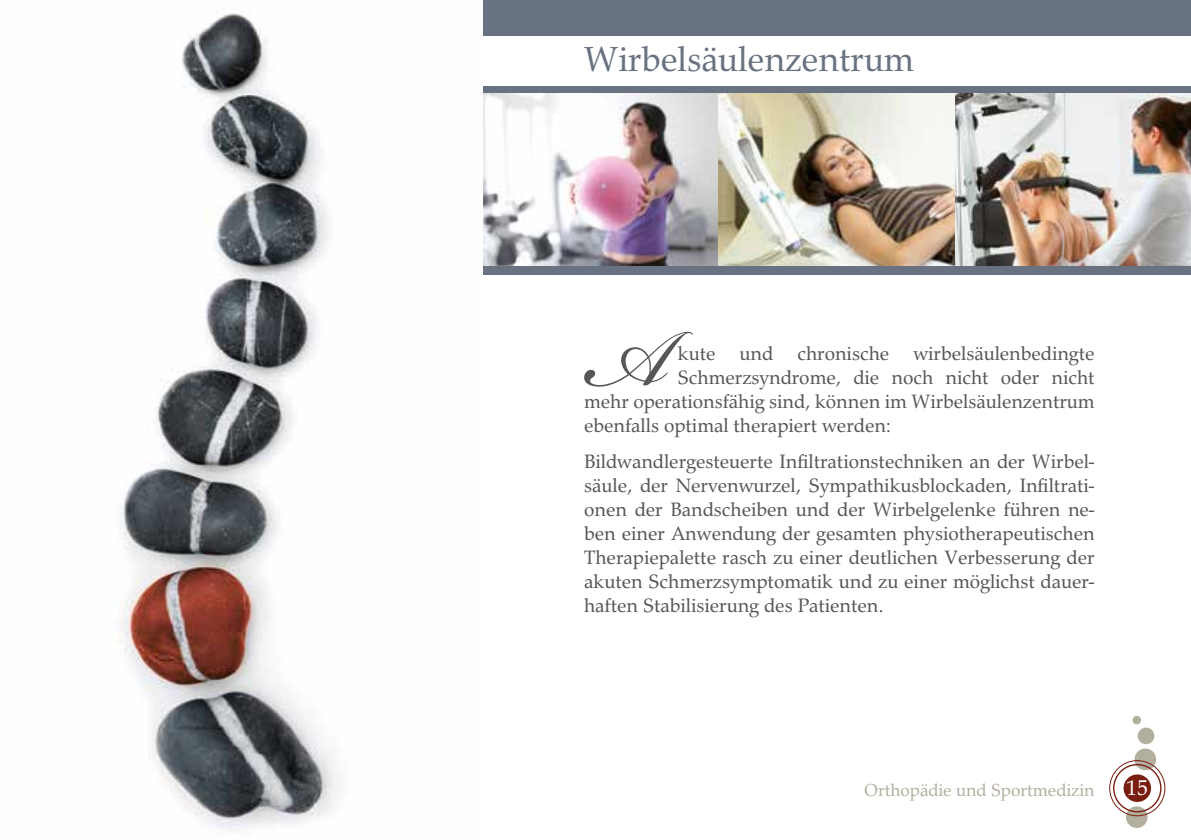
<style>
.page{position:relative;width:1191px;height:840px;background:#fff}
.page>*{position:absolute;margin:0;border:0;box-sizing:border-box;transform-origin:0 0}
.t1{font:123.4px "Bickham Script Pro";color:#575756}
.t2{font:36px "Palladio";color:#687280}
.t3{font:22px "Palladio";color:#fff}
.t4{font:20px/24px "Palladio";color:#575756;text-align:justify}
.t5{font:18px "Palladio";color:#b3af9f}
</style>
<div class="page">
<div style="left:482px;top:0;width:709px;height:274px;background:#687280"></div>
<div style="left:476px;top:36px;width:715px;height:49px;background:#fff"></div>
<div style="left:1123px;top:774px;width:28px;height:27px;background:#791e11;border-radius:50%"></div>
<div style="left:1137px;top:727px;width:17px;height:16px;background:#b3af9f;border-radius:50%"></div>
<div style="left:1132px;top:715px;width:9px;height:9px;background:#b3af9f;border-radius:50%"></div>
<svg style="left:1134px;top:748px;width:22px;height:21px"></svg>
<svg style="left:1126px;top:805px;width:21px;height:22px"></svg>
<div style="left:1113px;top:763px;width:48px;height:49px;border:1px solid #791e11;border-radius:50%"></div>
<div style="left:1109px;top:759px;width:56px;height:56px;border:1px solid #791e11;border-radius:50%"></div>
<img style="left:482px;top:94px;width:709px;height:171px">
<img style="left:120px;top:13px;width:218px;height:816px">
<h2 class="t2" style="left:584px;top:37px;width:331px">Wirbelsäulenzentrum</h2>
<h1 class="t1" style="left:581px;top:269px;width:87px">A</h1>
<p class="t4" style="left:678px;top:341px;width:418px">kute und chronische wirbelsäulenbedingte</p>
<p class="t4" style="left:678px;top:365px;width:418px">Schmerzsyndrome, die noch nicht oder nicht</p>
<p class="t4" style="left:584px;top:389px;width:512px">mehr operationsfähig sind, können im Wirbelsäulenzentrum</p>
<p class="t4" style="left:584px;top:413px;width:308px">ebenfalls optimal therapiert werden:</p>
<p class="t4" style="left:584px;top:449px;width:512px">Bildwandlergesteuerte Infiltrationstechniken an der Wirbel&shy;säule, der Nervenwurzel, Sympathikusblockaden, Infiltrati&shy;onen der Bandscheiben und der Wirbelgelenke führen ne&shy;ben einer Anwendung der gesamten physiotherapeutischen Therapiepalette rasch zu einer deutlichen Verbesserung der akuten Schmerzsymptomatik und zu einer möglichst dauer&shy;haften Stabilisierung des Patienten.</p>
<p class="t5" style="left:864px;top:779px;width:232px">Orthopädie und Sportmedizin</p>
<p class="t3" style="left:1126px;top:774px;width:24px">15</p>
</div>
